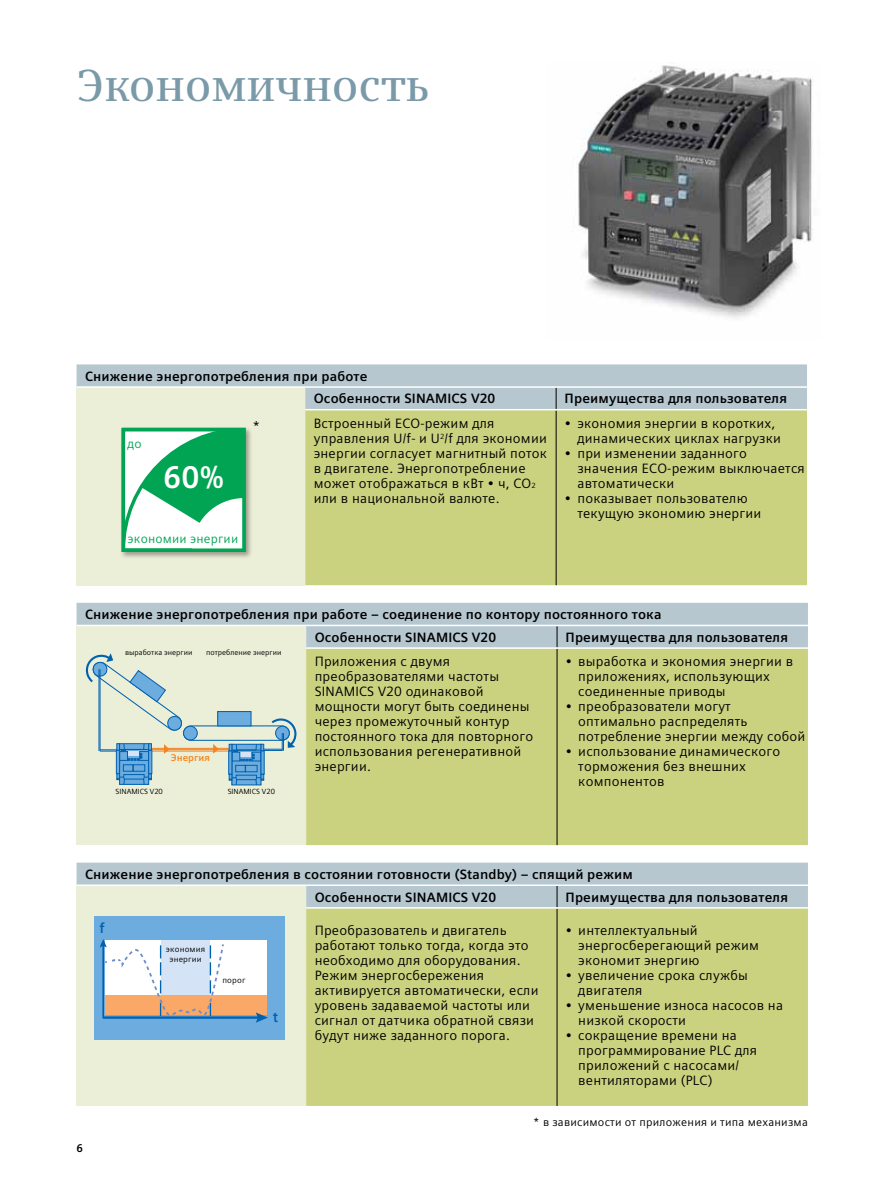
<style>
.page{position:relative;width:893px;height:1191px;background:#fff}
.page>*{position:absolute;margin:0;border:0;box-sizing:border-box;transform-origin:0 0}
.t1{font:600 45px "Siemens Serif";letter-spacing:-.005em;color:#7b9aa9}
.t2{font:700 31.35px "Siemens Sans Global";color:#fff}
.t3{font:700 14.4px "Siemens Sans Global";color:#0061af}
.t4{font:13.5px/15px "Siemens Sans Global";letter-spacing:.015em;color:#000}
.t5{font:700 13.5px/22.6px "Siemens Sans Global";letter-spacing:.01em;color:#000}
.t6{font:12.45px "Siemens Sans Global";letter-spacing:.015em;color:#00a453}
.t7{font:11.25px "Siemens Sans Global";letter-spacing:.02em;color:#000}
.t8{font:700 11.25px "Siemens Sans Global";color:#000}
.t9{font:700 9.75px "Siemens Sans Global";color:#f6861f}
.t10{font:8.25px/10.6px "Siemens Sans Global";letter-spacing:.02em;color:#000;text-align:center}
.t11{font:7.5px "Siemens Sans Global";color:#000}
.s1{font-size:7.35px}
</style>
<div class="page">
<div style="left:77px;top:387px;width:228px;height:198px;background:#ecefd7"></div>
<div style="left:305px;top:410px;width:502px;height:175px;background:#cad17f"></div>
<svg style="left:77px;top:364px;width:730px;height:45px"></svg>
<hr style="left:556px;top:410px;width:1px;height:175px;background:#000">
<hr style="left:77px;top:386px;width:228px;height:2px;background:#fff">
<hr style="left:305px;top:386px;width:251px;height:2px;background:#fff">
<hr style="left:556px;top:386px;width:251px;height:2px;background:#fff">
<div style="left:120px;top:426px;width:133px;height:133px;background:#000;opacity:.35"></div>
<svg style="left:126px;top:432px;width:116px;height:116px;background:#89d5b0"></svg>
<div style="left:122px;top:428px;width:124px;height:124px;border:3px solid #00a453"></div>
<div style="left:77px;top:625px;width:229px;height:220px;background:#ecefd7"></div>
<div style="left:306px;top:785px;width:502px;height:60px;background:#cad17f"></div>
<hr style="left:557px;top:649px;width:1px;height:196px;background:#000">
<svg style="left:77px;top:603px;width:731px;height:182px"></svg>
<div style="left:77px;top:885px;width:229px;height:221px;background:#ecefd7"></div>
<div style="left:306px;top:908px;width:502px;height:198px;background:#cad17f"></div>
<svg style="left:77px;top:862px;width:731px;height:45px"></svg>
<hr style="left:557px;top:908px;width:1px;height:198px;background:#000">
<hr style="left:77px;top:884px;width:229px;height:2px;background:#fff">
<hr style="left:306px;top:884px;width:251px;height:2px;background:#fff">
<hr style="left:557px;top:884px;width:251px;height:2px;background:#fff">
<div style="left:94px;top:916px;width:191px;height:123px;background:#6dacde"></div>
<div style="left:210px;top:940px;width:57px;height:75px;background:#fff"></div>
<div style="left:105px;top:995px;width:162px;height:20px;background:#f9a868"></div>
<hr style="left:102px;top:944px;width:2px;height:74px;background:#0061af">
<hr style="left:104px;top:1016px;width:156px;height:2px;background:#0061af">
<svg style="left:256px;top:1012px;width:12px;height:10px"></svg>
<svg style="left:100px;top:939px;width:125px;height:78px"></svg>
<img style="left:578px;top:65px;width:235px;height:253px">
<h1 class="t1" style="left:77px;top:59px;width:353px">Экономичность</h1>
<p class="t5" style="left:85px;top:365px;width:284px">Снижение энергопотребления при работе</p>
<p class="t6" style="left:128px;top:434px;width:16px">до</p>
<h2 class="t2" style="left:163px;top:453px;width:62px">60%</h2>
<p class="t4" style="left:252px;top:419px;width:9px">*</p>
<p class="t6" style="left:128px;top:529px;width:112px">экономии энергии</p>
<p class="t5" style="left:314px;top:387px;width:183px">Особенности SINAMICS V20</p>
<p class="t5" style="left:565px;top:387px;width:224px">Преимущества для пользователя</p>
<p class="t4" style="left:314px;top:416px;width:235px">Встроенный ECO-режим для управления U/f- и U<sup>2</sup>/f для экономии энергии согласует магнитный поток в двигателе. Энергопотребление может отображаться в кВт • ч, CO<span class="s1">2 </span>или в национальной валюте.</p>
<p class="t4" style="left:577px;top:416px;width:205px;text-indent:-13px">• экономия энергии в коротких, динамических циклах нагрузки</p>
<p class="t4" style="left:577px;top:446px;width:229px;text-indent:-13px">• при изменении заданного значения ECO-режим выключается автоматически</p>
<p class="t4" style="left:577px;top:491px;width:186px;text-indent:-13px">• показывает пользователю текущую экономию энергии</p>
<p class="t5" style="left:315px;top:603px;width:348px;text-indent:-230px">Снижение энергопотребления при работе – соединение по контору постоянного тока<br>Особенности SINAMICS V20</p>
<p class="t5" style="left:566px;top:626px;width:224px">Преимущества для пользователя</p>
<p class="t11" style="left:125px;top:647px;width:69px">выработка энергии</p>
<p class="t11" style="left:206px;top:647px;width:77px">потребление энергии</p>
<p class="t9" style="left:171px;top:750px;width:41px">Энергия</p>
<p class="t11" style="left:116px;top:786px;width:49px">SINAMICS V20</p>
<p class="t11" style="left:228px;top:786px;width:49px">SINAMICS V20</p>
<p class="t4" style="left:315px;top:654px;width:220px">Приложения с двумя преобразователями частоты<br>SINAMICS V20 одинаковой мощности могут быть соединены через промежуточный контур постоянного тока для повторного использования регенеративной энергии.</p>
<p class="t4" style="left:578px;top:654px;width:216px;text-indent:-13px">• выработка и экономия энергии в приложениях, использующих соединенные приводы</p>
<p class="t4" style="left:578px;top:699px;width:228px;text-indent:-13px">• преобразователи могут оптимально распределять потребление энергии между собой</p>
<p class="t4" style="left:578px;top:744px;width:203px;text-indent:-13px">• использование динамического торможения без внешних компонентов</p>
<p class="t5" style="left:85px;top:863px;width:549px">Снижение энергопотребления в состоянии готовности (Standby) – спящий режим</p>
<p class="t3" style="left:99px;top:916px;width:7px">f</p>
<p class="t8" style="left:77px;top:1139px;width:8px">6</p>
<p class="t10" style="left:166px;top:943px;width:41px">экономия энергии</p>
<p class="t10" style="left:222px;top:974px;width:25px">порог</p>
<p class="t3" style="left:273px;top:1006px;width:7px">t</p>
<p class="t5" style="left:315px;top:885px;width:183px">Особенности SINAMICS V20</p>
<p class="t5" style="left:566px;top:885px;width:224px">Преимущества для пользователя</p>
<p class="t4" style="left:315px;top:922px;width:225px">Преобразователь и двигатель работают только тогда, когда это необходимо для оборудования.<br>Режим энергосбережения активируется автоматически, если уровень задаваемой частоты или сигнал от датчика обратной связи будут ниже заданного порога.</p>
<p class="t4" style="left:578px;top:922px;width:182px;text-indent:-13px">• интеллектуальный энергосберегающий режим экономит энергию</p>
<p class="t4" style="left:578px;top:967px;width:171px;text-indent:-13px">• увеличение срока службы двигателя</p>
<p class="t4" style="left:578px;top:997px;width:206px;text-indent:-13px">• уменьшение износа насосов на низкой скорости</p>
<p class="t4" style="left:578px;top:1027px;width:180px;text-indent:-13px">• сокращение времени на программирование PLC для приложений с насосами/ вентиляторами (PLC)</p>
<p class="t7" style="left:533px;top:1113px;width:276px">* в зависимости от приложения и типа механизма</p>
</div>
